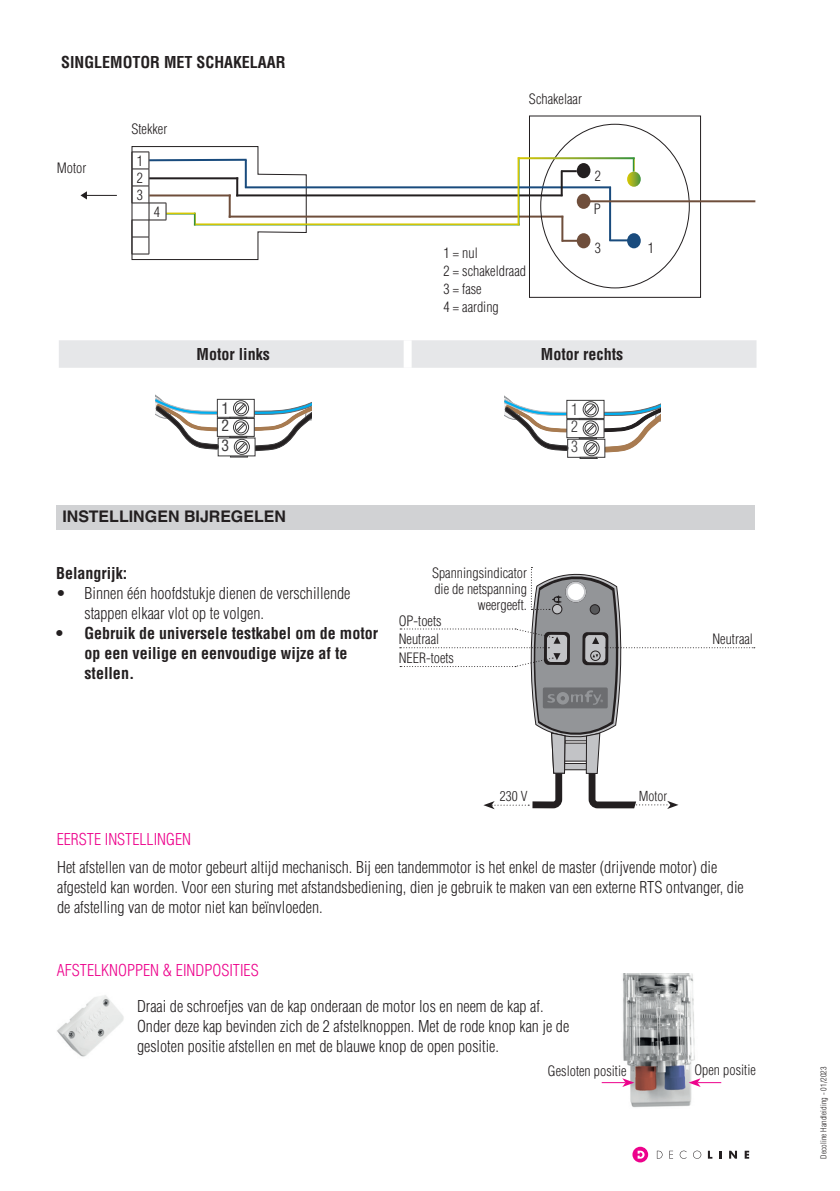
<style>
.page{position:relative;width:840px;height:1191px;background:#fff}
.page>*{position:absolute;margin:0;border:0;box-sizing:border-box;transform-origin:0 0}
.t1{font:300 condensed 16px/20px "Helvetica LT Std";color:#231f20}
.t2{font:700 condensed 16px/20px "Helvetica LT Std";color:#231f20}
.t3{font:300 condensed 16px "Helvetica LT Std";color:#ed028c}
.t4{font:700 16px "Helvetica LT Std";color:#231f20}
.t5{font:300 condensed 15.6px/17.4px "Helvetica LT Std";color:#3b3a3b}
.t6{font:condensed 15.4px/17.4px "Helvetica LT Std";color:#3b3a3b}
.t7{font:300 condensed 14px/18px "Helvetica LT Std";color:#231f20}
.t8{font:300 condensed 13.4px "Helvetica LT Std";color:#231f20}
.t9{font:300 condensed 8px "Helvetica LT Std";letter-spacing:.01em;color:#231f20}
</style>
<div class="page">
<hr style="left:86px;top:195px;width:31px;height:1px;background:#231f20">
<svg style="left:80px;top:191px;width:7px;height:8px"></svg>
<hr style="left:228px;top:216px;width:335px;height:2px;background:#6f4e3b">
<hr style="left:236px;top:194px;width:326px;height:2px;background:#231f20">
<div style="left:528px;top:115px;width:172px;height:183px;border:1px solid #231f20"></div>
<div style="left:576px;top:233px;width:14px;height:15px;background:#6f4e3b;border-radius:50%"></div>
<div style="left:576px;top:194px;width:14px;height:15px;background:#6f4e3b;border-radius:50%"></div>
<div style="left:576px;top:163px;width:14px;height:15px;background:#231f20;border-radius:50%"></div>
<div style="left:626px;top:233px;width:14px;height:15px;background:#194b7d;border-radius:50%"></div>
<svg style="left:610px;top:239px;width:18px;height:2px"></svg>
<hr style="left:561px;top:216px;width:2px;height:26px;background:#6f4e3b">
<svg style="left:561px;top:240px;width:16px;height:2px"></svg>
<hr style="left:245px;top:186px;width:365px;height:2px;background:#194b7d">
<hr style="left:608px;top:187px;width:2px;height:54px;background:#194b7d">
<hr style="left:560px;top:171px;width:2px;height:25px;background:#231f20">
<svg style="left:560px;top:170px;width:16px;height:2px"></svg>
<hr style="left:517px;top:157px;width:2px;height:68px;background:#fff">
<svg style="left:626px;top:158px;width:14px;height:29px"></svg>
<hr style="left:517px;top:157px;width:117px;height:2px;background:#fff">
<hr style="left:589px;top:200px;width:166px;height:2px;background:#6f4e3b">
<svg style="left:131px;top:146px;width:176px;height:114px"></svg>
<svg style="left:656px;top:1150px;width:6px;height:8px"></svg>
<svg style="left:669px;top:1150px;width:3px;height:8px"></svg>
<svg style="left:679px;top:1150px;width:7px;height:8px"></svg>
<svg style="left:693px;top:1150px;width:7px;height:8px"></svg>
<svg style="left:707px;top:1150px;width:5px;height:8px"></svg>
<svg style="left:719px;top:1151px;width:2px;height:7px"></svg>
<svg style="left:729px;top:1150px;width:7px;height:8px"></svg>
<svg style="left:744px;top:1150px;width:4px;height:8px"></svg>
<svg style="left:632px;top:1146px;width:15px;height:16px"></svg>
<svg style="left:637px;top:1150px;width:7px;height:8px"></svg>
<div style="left:57px;top:505px;width:697px;height:24px;background:#d1d2d4"></div>
<svg style="left:399px;top:567px;width:355px;height:242px"></svg>
<img style="left:57px;top:995px;width:67px;height:62px">
<img style="left:622px;top:973px;width:73px;height:135px">
<svg style="left:601px;top:1078px;width:33px;height:9px"></svg>
<svg style="left:688px;top:1078px;width:32px;height:9px"></svg>
<div style="left:59px;top:340px;width:697px;height:28px;background:#e6e7e9"></div>
<div style="left:403px;top:340px;width:8px;height:28px;background:#fff"></div>
<svg style="left:155px;top:394px;width:156px;height:63px"></svg>
<svg style="left:504px;top:395px;width:155px;height:64px"></svg>
<p class="t2" style="left:61px;top:52px;width:226px">SINGLEMOTOR MET SCHAKELAAR</p>
<p class="t7" style="left:57px;top:158px;width:31px">Motor</p>
<p class="t7" style="left:131px;top:120px;width:37px">Stekker</p>
<p class="t7" style="left:137px;top:153px;width:8px;line-height:16.6px;text-align:justify">1<br>2<br>3</p>
<p class="t7" style="left:154px;top:203px;width:8px">4</p>
<p class="t7" style="left:528px;top:89px;width:54px">Schakelaar</p>
<p class="t7" style="left:443px;top:244px;width:84px">1 = nul<br>2 = schakeldraad<br>3 = fase<br>4 = aarding</p>
<p class="t7" style="left:594px;top:167px;width:8px">2</p>
<p class="t7" style="left:593px;top:200px;width:8px">P</p>
<p class="t7" style="left:594px;top:239px;width:8px">3</p>
<p class="t2" style="left:196px;top:344px;width:75px">Motor links</p>
<p class="t2" style="left:540px;top:344px;width:84px">Motor rechts</p>
<p class="t6" style="left:221px;top:399px;width:9px">1<br>2</p>
<p class="t6" style="left:221px;top:436px;width:9px">3</p>
<p class="t4" style="left:62px;top:506px;width:225px">INSTELLINGEN BIJREGELEN</p>
<p class="t5" style="left:571px;top:400px;width:8px">1<br>2</p>
<p class="t5" style="left:571px;top:438px;width:8px">3</p>
<p class="t7" style="left:647px;top:239px;width:8px">1</p>
<p class="t2" style="left:56px;top:562px;width:73px">Belangrijk:</p>
<p class="t1" style="left:84px;top:583px;width:267px;text-indent:-28px">• Binnen één hoofdstukje dienen de verschillende stappen elkaar vlot op te volgen.</p>
<p class="t2" style="left:84px;top:622px;width:295px;text-indent:-28px">• Gebruik de universele testkabel om de motor op een veilige en eenvoudige wijze af te stellen.</p>
<p class="t7" style="left:432px;top:564px;width:96px">Spanningsindicator</p>
<p class="t7" style="left:434px;top:580px;width:94px">die de netspanning</p>
<p class="t7" style="left:477px;top:596px;width:51px">weergeeft.</p>
<p class="t7" style="left:398px;top:611px;width:44px">OP-toets</p>
<p class="t7" style="left:398px;top:630px;width:57px;line-height:18.8px">Neutraal<br>NEER-toets</p>
<p class="t7" style="left:712px;top:630px;width:42px">Neutraal</p>
<p class="t3" style="left:57px;top:829px;width:136px">EERSTE INSTELLINGEN</p>
<p class="t8" style="left:499px;top:787px;width:29px">230 V</p>
<p class="t8" style="left:638px;top:788px;width:30px">Motor</p>
<p class="t1" style="left:57px;top:857px;width:687px">Het afstellen van de motor gebeurt altijd mechanisch. Bij een tandemmotor is het enkel de master (drijvende motor) die afgesteld kan worden. Voor een sturing met afstandsbediening, dien je gebruik te maken van een externe RTS ontvanger, die de afstelling van de motor niet kan beïnvloeden.</p>
<p class="t3" style="left:57px;top:959px;width:203px">AFSTELKNOPPEN &amp; EINDPOSITIES</p>
<p class="t1" style="left:137px;top:996px;width:433px">Draai de schroefjes van de kap onderaan de motor los en neem de kap af.<br>Onder deze kap bevinden zich de 2 afstelknoppen. Met de rode knop kan je de gesloten positie afstellen en met de blauwe knop de open positie.</p>
<p class="t7" style="left:547px;top:1062px;width:80px">Gesloten positie</p>
<p class="t7" style="left:694px;top:1061px;width:63px">Open positie</p>
<p class="t9" style="left:818px;top:1158px;width:94px;rotate:-90deg">Decoline Handleiding - 01/2023</p>
</div>
